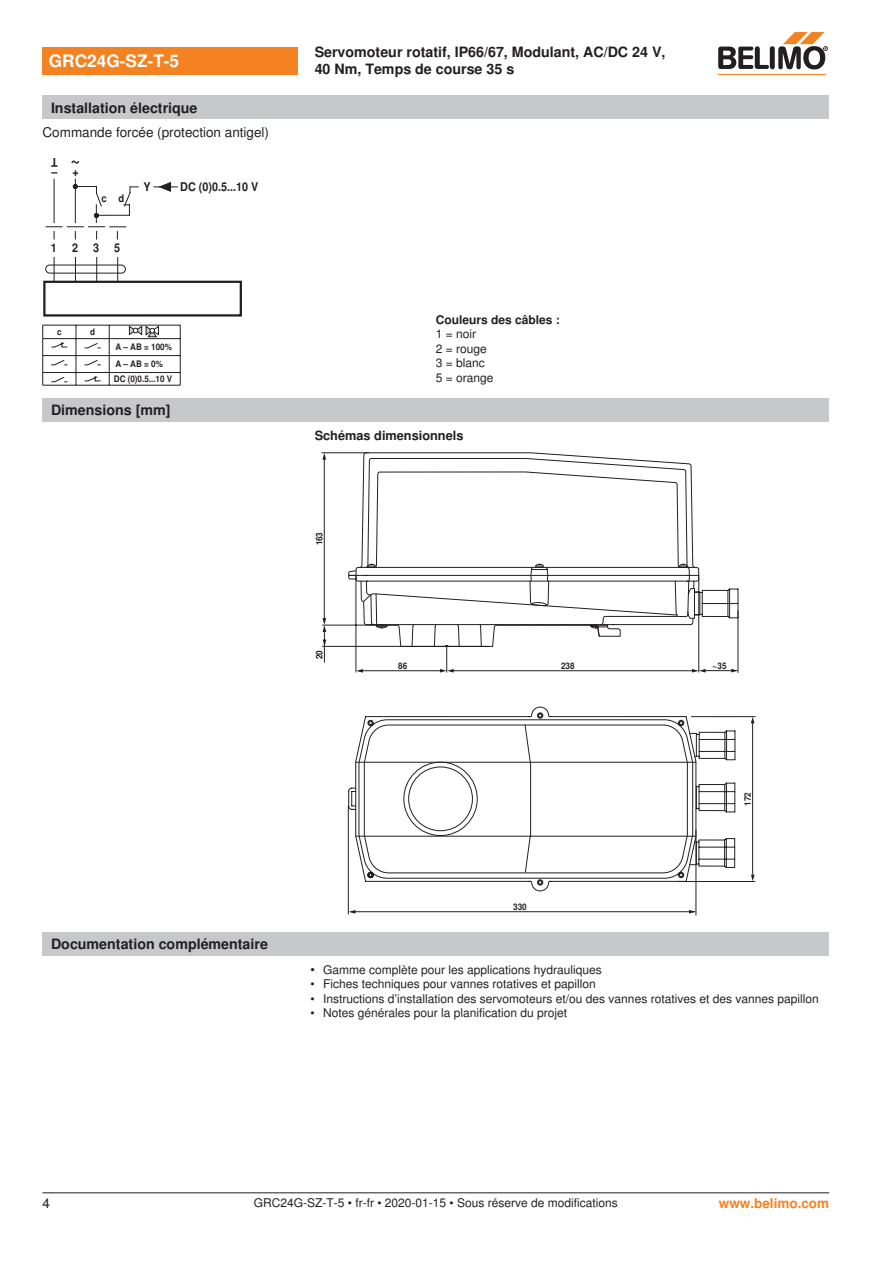
<style>
.page{position:relative;width:893px;height:1263px;background:#fff}
.page>*{position:absolute;margin:0;border:0;box-sizing:border-box;transform-origin:0 0}
.t1{font:700 18px "Nimbus Sans BEL";color:#231f20;scale:.9 1}
.t2{font:700 17.25px "Nimbus Sans BEL";color:#fff}
.t3{font:700 14.25px/17.1px "Nimbus Sans BEL";color:#231f20}
.Anschluss_Schema_Bas{font:13.5px "Nimbus Sans BEL";color:#231f20}
.Rechtsbündig_Footer{font:700 13.5px "Nimbus Sans BEL";color:#f58220}
.t4{font:700 12.75px "Nimbus Sans BEL";color:#231f20}
.Bulletpoints{font:12px "Nimbus Sans BEL";color:#231f20}
.Footer_EU_center{font:12px "Nimbus Sans BEL";color:#231f20}
.Legende{font:12px/14.4px "Nimbus Sans BEL";color:#231f20}
.t5{font:700 12px "Nimbus Sans BEL";color:#231f20;scale:.9 1}
.Anschluss_Schema_Bas-2{font:700 12px "Nimbus Sans BEL";color:#231f20}
.t6{font:700 10.5px "Nimbus Sans BEL";color:#231f20;scale:.9 1}
.t7{font:700 9px/17px "Nimbus Sans BEL";color:#231f20;scale:.9 1}
.s1{font-size:12.75px}
</style>
<div class="page">
<svg style="left:153px;top:182px;width:25px;height:10px"></svg>
<hr style="left:54px;top:179px;width:1px;height:44px;background:#231f20">
<hr style="left:75px;top:179px;width:1px;height:44px;background:#231f20">
<svg style="left:45px;top:257px;width:81px;height:24px"></svg>
<svg style="left:46px;top:184px;width:93px;height:56px"></svg>
<hr style="left:43px;top:325px;width:137px;height:1px;background:#231f20">
<hr style="left:180px;top:325px;width:1px;height:60px;background:#231f20">
<hr style="left:43px;top:338px;width:137px;height:1px;background:#231f20">
<hr style="left:43px;top:355px;width:137px;height:1px;background:#231f20">
<svg style="left:43px;top:325px;width:1px;height:60px"></svg>
<svg style="left:109px;top:326px;width:1px;height:59px"></svg>
<hr style="left:43px;top:372px;width:137px;height:1px;background:#231f20">
<hr style="left:43px;top:385px;width:137px;height:1px;background:#231f20">
<svg style="left:50px;top:325px;width:51px;height:60px"></svg>
<svg style="left:129px;top:325px;width:30px;height:12px"></svg>
<div style="left:43px;top:281px;width:199px;height:36px;border:2px solid #231f20"></div>
<div style="left:43px;top:399px;width:786px;height:23px;background:#c7c8ca"></div>
<hr style="left:322px;top:452px;width:47px;height:1px;background:#231f20">
<hr style="left:322px;top:625px;width:50px;height:1px;background:#231f20">
<hr style="left:324px;top:456px;width:1px;height:166px;background:#231f20">
<svg style="left:322px;top:453px;width:4px;height:7px"></svg>
<hr style="left:324px;top:627px;width:1px;height:35px;background:#231f20">
<svg style="left:323px;top:639px;width:3px;height:7px"></svg>
<svg style="left:323px;top:618px;width:3px;height:14px"></svg>
<hr style="left:322px;top:646px;width:167px;height:1px;background:#231f20">
<hr style="left:351px;top:911px;width:344px;height:1px;background:#231f20">
<svg style="left:349px;top:910px;width:6px;height:4px"></svg>
<svg style="left:689px;top:910px;width:7px;height:3px"></svg>
<hr style="left:696px;top:830px;width:1px;height:85px;background:#231f20">
<hr style="left:348px;top:806px;width:1px;height:108px;background:#231f20">
<svg style="left:363px;top:873px;width:334px;height:19px"></svg>
<hr style="left:752px;top:722px;width:1px;height:152px;background:#231f20">
<svg style="left:751px;top:874px;width:3px;height:7px"></svg>
<svg style="left:751px;top:717px;width:3px;height:6px"></svg>
<hr style="left:691px;top:716px;width:65px;height:1px;background:#231f20">
<hr style="left:677px;top:881px;width:78px;height:1px;background:#231f20">
<svg style="left:348px;top:452px;width:391px;height:421px"></svg>
<div style="left:43px;top:932px;width:786px;height:24px;background:#c7c8ca"></div>
<div style="left:43px;top:47px;width:255px;height:27px;background:#f58220"></div>
<hr style="left:718px;top:74px;width:107px;height:1px;background:#f58220">
<svg style="left:718px;top:32px;width:110px;height:38px"></svg>
<div style="left:43px;top:96px;width:786px;height:23px;background:#c7c8ca"></div>
<hr style="left:43px;top:1192px;width:786px;height:1px;background:#231f20">
<p class="t2" style="left:49px;top:51px;width:132px">GRC24G-SZ-T-5</p>
<p class="t3" style="left:315px;top:44px;width:352px">Servomoteur rotatif, IP66/67, Modulant, AC/DC 24 V,<br>40 Nm, Temps de course 35 s</p>
<p class="t3" style="left:51px;top:100px;width:148px">Installation électrique</p>
<p class="Anschluss_Schema_Bas" style="left:43px;top:125px;width:228px">Commande forcée (protection antigel)</p>
<p class="t5" style="left:58px;top:167px;width:9px;rotate:-180deg">T</p>
<p class="t1" style="left:80px;top:172px;width:12px;rotate:-180deg">~</p>
<p class="t5" style="left:52px;top:167px;width:32px">– +</p>
<p class="t6" style="left:101px;top:194px;width:27px">c d</p>
<p class="t5" style="left:51px;top:243px;width:8px">1</p>
<p class="t5" style="left:72px;top:243px;width:31px">2 3</p>
<p class="t5" style="left:114px;top:243px;width:8px">5</p>
<p class="t5" style="left:143px;top:182px;width:10px">Y</p>
<p class="t5" style="left:180px;top:182px;width:88px">DC (0)0.5...10 V</p>
<p class="t7" style="left:57px;top:324px;width:7px">c</p>
<p class="t7" style="left:90px;top:324px;width:7px">d</p>
<p class="t7" style="left:115px;top:340px;width:64px">A – AB = 100%<br>A – AB = 0%</p>
<p class="t7" style="left:114px;top:371px;width:66px">DC (0)0.5...10 V</p>
<p class="t3" style="left:51px;top:402px;width:121px">Dimensions [mm]</p>
<p class="Anschluss_Schema_Bas-2" style="left:436px;top:313px;width:126px">Couleurs des câbles :</p>
<p class="Legende" style="left:436px;top:327px;width:59px">1 = noir<br>2 = rouge<br>3 = blanc<br>5 = orange</p>
<p class="t4" style="left:315px;top:428px;width:150px">Schémas dimensionnels</p>
<p class="t7" style="left:312px;top:545px;width:16px;rotate:-90deg">163</p>
<p class="t7" style="left:312px;top:659px;width:12px;rotate:-90deg">20</p>
<p class="t7" style="left:398px;top:658px;width:12px">86</p>
<p class="t7" style="left:561px;top:658px;width:17px">238</p>
<p class="t7" style="left:712px;top:658px;width:17px">~35</p>
<p class="t3" style="left:51px;top:936px;width:218px">Documentation complémentaire</p>
<p class="t7" style="left:513px;top:899px;width:17px">330</p>
<p class="t7" style="left:740px;top:805px;width:17px;rotate:-90deg">172</p>
<p class="Bulletpoints" style="left:310px;top:962px;width:293px"><span class="s1">•</span> Gamme complète pour les applications hydrauliques</p>
<p class="Bulletpoints" style="left:310px;top:977px;width:287px">• Fiches techniques pour vannes rotatives et papillon</p>
<p class="Bulletpoints" style="left:310px;top:991px;width:510px">• Instructions d’installation des servomoteurs et/ou des vannes rotatives et des vannes papillon</p>
<p class="Bulletpoints" style="left:310px;top:1005px;width:258px">• Notes générales pour la planification du projet</p>
<p class="Anschluss_Schema_Bas" style="left:43px;top:1195px;width:9px">4</p>
<p class="Footer_EU_center" style="left:254px;top:1196px;width:366px">GRC24G-SZ-T-5 • fr-fr • 2020-01-15 • Sous réserve de modifications</p>
<p class="Rechtsbündig_Footer" style="left:719px;top:1195px;width:112px">www.belimo.com</p>
</div>
